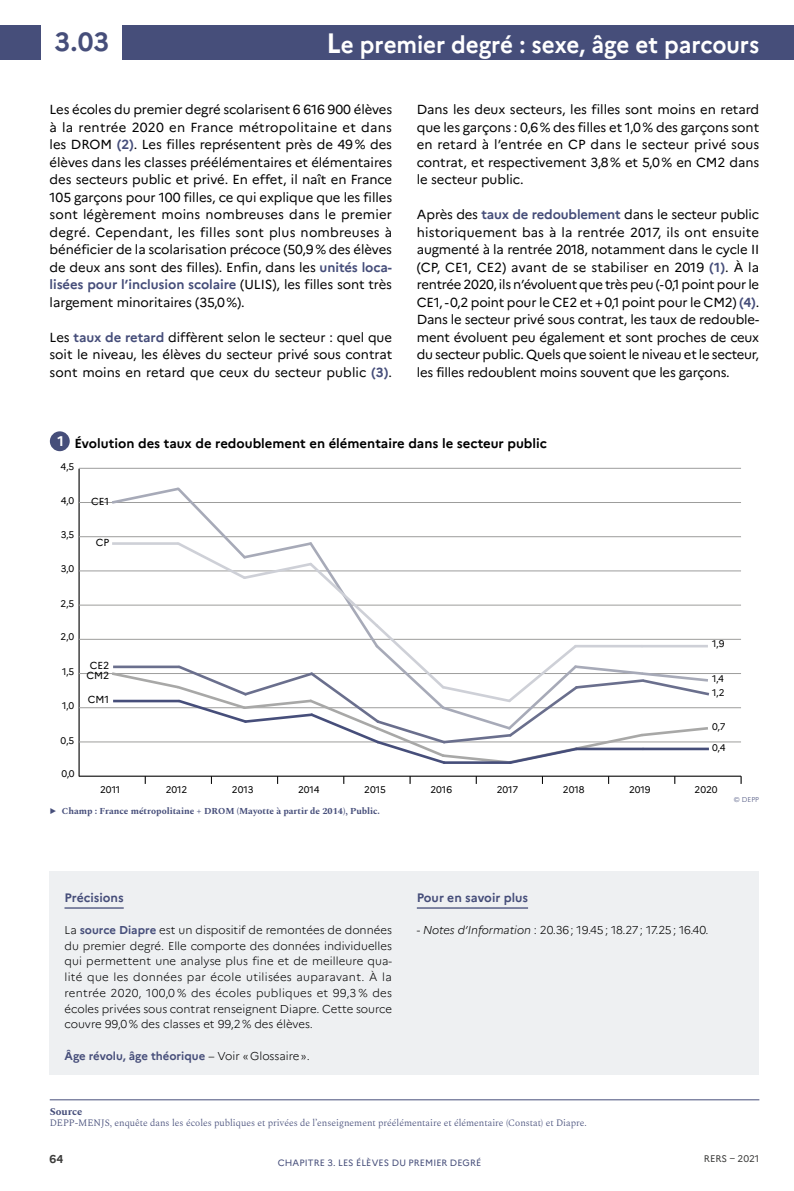
<style>
.page{position:relative;width:794px;height:1191px;background:#fff}
.page>*{position:absolute;margin:0;border:0;box-sizing:border-box;transform-origin:0 0}
.N__page_fiche{font:700 26.25px "Marianne";color:#464e7a}
.Titre_fiche{font:700 23.62px "Marianne";letter-spacing:-.005em;color:#fff;scale:.95 1}
.N__figure{font:700 14px "Marianne";color:#fff}
.texte_courant{font:13.12px/17.5px "Marianne";letter-spacing:-.005em;color:#000;text-align:justify}
.titre_figure{font:700 13.12px "Marianne";color:#000}
.titre_Pour_en_savoir{font:700 12.25px "Marianne";color:#464e7a}
.titre_Précisions{font:700 12.25px "Marianne";color:#464e7a}
.txt_Précisions{font:300 11.38px/15.8px "Marianne";letter-spacing:-.005em;color:#000;text-align:justify}
.txt_Précisions-2{font:700 11.38px "Marianne";color:#464e7a}
.t1{font:700 11.38px "Marianne";color:#3c3c3b}
.titre_Source{font:700 10.5px "Spectral";color:#464e7a}
.t2{font:10.15px/10.3px "Marianne";color:#000;text-align:center}
.txt_sources{font:300 9.62px "Spectral";color:#464e7a}
.t3{font:9.62px/14.5px "Marianne";letter-spacing:-.005em;color:#000}
.t4{font:9.62px "Marianne";letter-spacing:-.005em;color:#3c3c3b}
.t5{font:700 9.1px "Spectral";color:#464e7a}
.t6{font:9.1px "Marianne";letter-spacing:.01em;color:#464e7a}
.figure_et_tableaux{font:300 7px "Marianne";color:#464e7a}
.s1{font-size:28px}
.s2{font-weight:700;color:#464e7a}
.s3{font-weight:300;color:#000}
.s4{font-style:italic}
</style>
<div class="page">
<div style="left:0;top:25px;width:794px;height:35px;background:#464e7a"></div>
<div style="left:50px;top:871px;width:709px;height:204px;background:#eef0f2"></div>
<hr style="left:64px;top:907px;width:60px;height:1px;background:#464e7a">
<hr style="left:417px;top:907px;width:111px;height:1px;background:#464e7a">
<div style="left:42px;top:19px;width:80px;height:44px;background:#fff"></div>
<div style="left:50px;top:431px;width:20px;height:20px;background:#464e7a;border-radius:50%"></div>
<hr style="left:79px;top:775px;width:662px;height:1px;background:#000">
<hr style="left:79px;top:468px;width:1px;height:308px;background:#000">
<hr style="left:79px;top:741px;width:662px;height:1px;background:#9d9d9c">
<hr style="left:79px;top:707px;width:662px;height:1px;background:#9d9d9c">
<hr style="left:79px;top:673px;width:662px;height:1px;background:#9d9d9c">
<hr style="left:79px;top:639px;width:662px;height:1px;background:#9d9d9c">
<hr style="left:79px;top:605px;width:662px;height:1px;background:#9d9d9c">
<hr style="left:79px;top:570px;width:662px;height:1px;background:#9d9d9c">
<hr style="left:79px;top:536px;width:662px;height:1px;background:#9d9d9c">
<hr style="left:79px;top:502px;width:662px;height:1px;background:#9d9d9c">
<hr style="left:79px;top:468px;width:662px;height:1px;background:#9d9d9c">
<svg style="left:109px;top:487px;width:603px;height:277px"></svg>
<hr style="left:575px;top:645px;width:67px;height:2px;background:#ced0d7">
<hr style="left:642px;top:645px;width:66px;height:2px;background:#ced0d7">
<hr style="left:50px;top:1099px;width:709px;height:1px;background:#464e7a">
<p class="N__page_fiche" style="left:55px;top:26px;width:56px">3.03</p>
<p class="Titre_fiche" style="left:326px;top:30px;width:457px"><span class="s1">L</span>e premier degré : sexe, âge et parcours</p>
<p class="texte_courant" style="left:50px;top:101px;width:344px">Les écoles du premier degré scolarisent 6 616 900 élèves à la rentrée 2020 en France métropolitaine et dans les D ROM <span class="s2">(2)</span>. Les filles représentent près de 49% des élèves dans les classes préélémentaires et élémentaires des secteurs public et privé. En effet, il naît en France 105 garçons pour 100 filles, ce qui explique que les filles sont légèrement moins nombreuses dans le premier degré. Cependant, les filles sont plus nombreuses à bénéficier de la scolarisation précoce (50,9% des élèves de deux ans sont des filles). Enfin, dans les <span class="s2">unités loca&shy;lisées pour l’inclusion scolaire</span> (U LIS), les filles sont très largement minoritaires (35,0%).</p>
<p class="texte_courant" style="left:50px;top:328px;width:344px">Les <span class="s2">taux de retard</span> diffèrent selon le secteur : quel que soit le niveau, les élèves du secteur privé sous contrat sont moins en retard que ceux du secteur public <span class="s2">(3)</span>.</p>
<p class="texte_courant" style="left:417px;top:101px;width:344px">Dans les deux secteurs, les filles sont moins en retard que les garçons : 0,6% des filles et 1,0% des garçons sont en retard à l’entrée en CP dans le secteur privé sous contrat, et respectivement 3,8% et 5,0% en CM 2 dans le secteur public.</p>
<p class="texte_courant" style="left:417px;top:206px;width:344px">Après des <span class="s2">taux de redoublement</span> dans le secteur public historiquement bas à la rentrée 2017, ils ont ensuite augmenté à la rentrée 2018, notamment dans le cycle II (CP, CE1, CE2) avant de se stabiliser en 2019 <span class="s2">(1)</span>. À la rentrée 2020, ils n’évoluent que très peu (-0,1 point pour le CE1, -0,2 point pour le CE2 et +0,1 point pour le CM 2) <span class="s2">(4)</span>.<br>Dans le secteur privé sous contrat, les taux de redouble&shy;ment évoluent peu également et sont proches de ceux du secteur public. Quels que soient le niveau et le secteur, les filles redoublent moins souvent que les garçons.</p>
<p class="N__figure" style="left:57px;top:432px;width:8px">1</p>
<p class="titre_figure" style="left:74px;top:435px;width:474px">Évolution des taux de redoublement en élémentaire dans le secteur public</p>
<p class="t3" style="left:61px;top:459px;width:15px">4,5</p>
<p class="t3" style="left:61px;top:493px;width:15px">4,0</p>
<p class="t3" style="left:61px;top:527px;width:15px">3,5</p>
<p class="t3" style="left:61px;top:561px;width:15px">3,0</p>
<p class="t2" style="left:91px;top:496px;width:20px">CE1</p>
<p class="t2" style="left:96px;top:537px;width:15px">CP</p>
<p class="t3" style="left:60px;top:596px;width:15px">2,5</p>
<p class="t3" style="left:61px;top:629px;width:15px">2,0</p>
<p class="t3" style="left:62px;top:664px;width:14px">1,5</p>
<p class="t3" style="left:62px;top:698px;width:14px">1,0</p>
<p class="t3" style="left:61px;top:733px;width:15px">0,5</p>
<p class="t3" style="left:61px;top:766px;width:15px">0,0</p>
<p class="t2" style="left:86px;top:659px;width:24px">CE2<br>CM2</p>
<p class="t2" style="left:88px;top:694px;width:23px">CM1</p>
<p class="t3" style="left:712px;top:636px;width:14px">1,9</p>
<p class="t3" style="left:712px;top:671px;width:14px">1,4<br>1,2</p>
<p class="t3" style="left:712px;top:719px;width:15px">0,7</p>
<p class="t3" style="left:712px;top:740px;width:15px">0,4</p>
<p class="t3" style="left:100px;top:782px;width:22px">2011</p>
<p class="t3" style="left:166px;top:782px;width:23px">2012</p>
<p class="t3" style="left:232px;top:782px;width:23px">2013</p>
<p class="t3" style="left:298px;top:782px;width:23px">2014</p>
<p class="t3" style="left:364px;top:782px;width:23px">2015</p>
<p class="t3" style="left:430px;top:782px;width:23px">2016</p>
<p class="t3" style="left:497px;top:782px;width:23px">2017</p>
<p class="t3" style="left:563px;top:782px;width:23px">2018</p>
<p class="t3" style="left:629px;top:782px;width:23px">2019</p>
<p class="t3" style="left:694px;top:782px;width:25px">2020</p>
<p class="t5" style="left:50px;top:804px;width:332px">▶ Champ : France métropolitaine + DROM (Mayotte à partir de 2014), Public.</p>
<p class="figure_et_tableaux" style="left:734px;top:795px;width:27px">© DEPP</p>
<p class="titre_Précisions" style="left:64px;top:890px;width:61px">Précisions</p>
<p class="txt_Précisions" style="left:64px;top:922px;width:329px">La <span class="s2">source Diapre</span> est un dispositif de remontées de données du premier degré. Elle comporte des données individuelles qui permettent une analyse plus fine et de meilleure qua&shy;lité que les données par école utilisées auparavant. À la rentrée 2020, 100,0 % des écoles publiques et 99,3 % des écoles privées sous contrat renseignent Diapre. Cette source couvre 99,0% des classes et 99,2% des élèves.</p>
<p class="txt_Précisions-2" style="left:64px;top:1049px;width:247px">Âge révolu, âge théorique <span class="s3">– Voir «Glossaire».</span></p>
<p class="titre_Pour_en_savoir" style="left:417px;top:890px;width:113px">Pour en savoir plus</p>
<p class="txt_Précisions" style="left:417px;top:922px;width:293px">- <span class="s4">Notes d’Information</span> : 20.36; 19.45; 18.27; 17.25; 16.40.</p>
<p class="titre_Source" style="left:50px;top:1103px;width:34px">Source</p>
<p class="txt_sources" style="left:50px;top:1116px;width:538px">DEPP-MENJS, enquête dans les écoles publiques et privées de l’enseignement préélémentaire et élémentaire (Constat) et Diapre.</p>
<p class="t1" style="left:50px;top:1152px;width:15px">64</p>
<p class="t6" style="left:278px;top:1157px;width:137px">CHAPITRE 3. Les élèves du pre</p>
<p class="t6" style="left:425px;top:1157px;width:14px">mier</p>
<p class="t6" style="left:450px;top:1157px;width:33px">degré</p>
<p class="t4" style="left:704px;top:1153px;width:57px">RERS – 2021</p>
</div>
